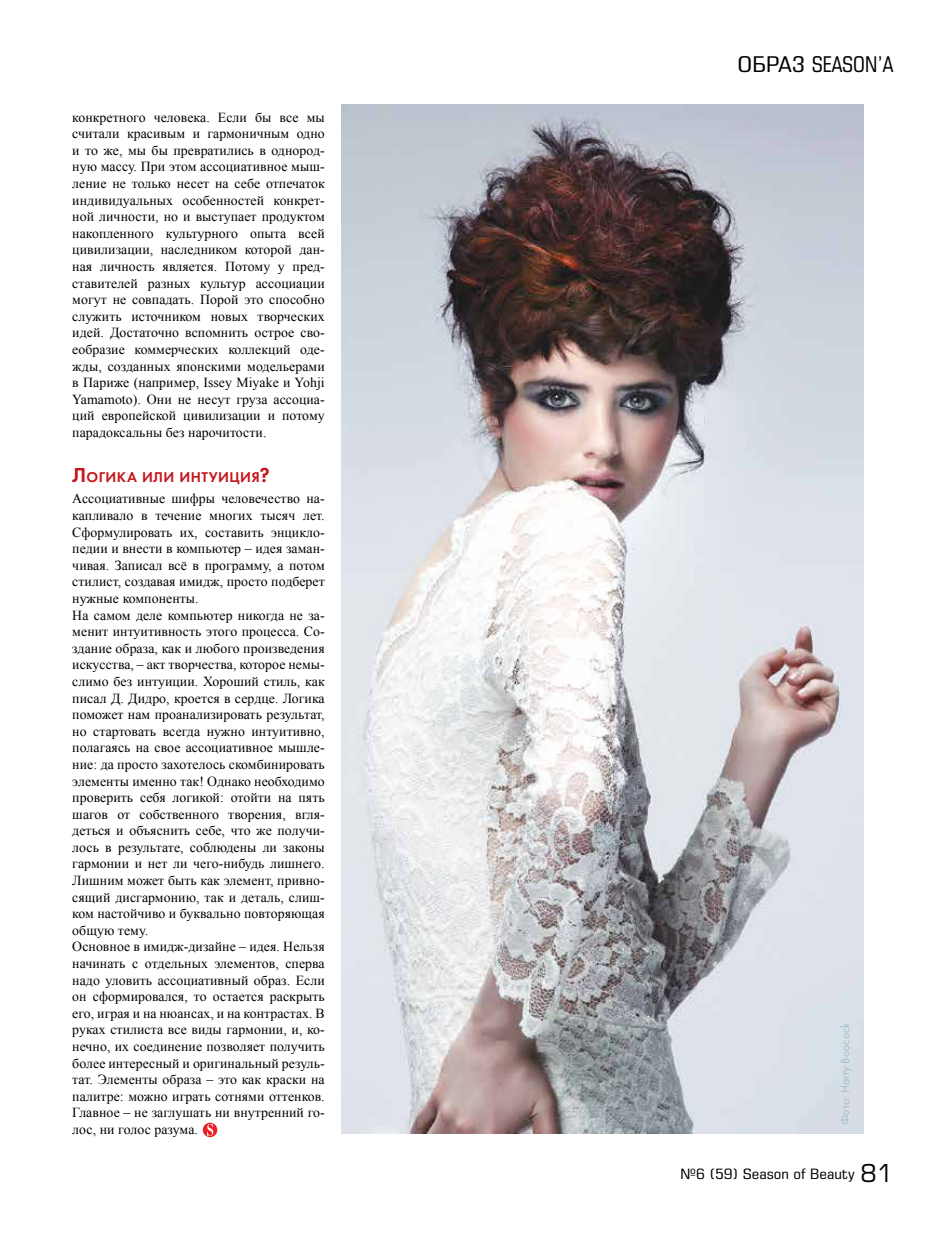
<style>
.page{position:relative;width:936px;height:1234px;background:#fff}
.page>*{position:absolute;margin:0;border:0;box-sizing:border-box;transform-origin:0 0}
.t1{font:21px "Europe Cond";color:#000;scale:1.25 1}
.t2{font:14.7px "Futura Demi C";letter-spacing:.025em;color:#c4161c}
.t3{font:13.8px/16.6px "Times New Roman";letter-spacing:.005em;color:#000;text-align:justify}
.t4{font:13.8px "Europe Cond";color:#000;scale:1.25 1}
.t5{font:12px "Futura Book C";color:#a4bdca}
.s1{font-size:21px}
.s2{font-family:"Europe";font-size:24px}
</style>
<div class="page">
<img style="left:342px;top:104px;width:521px;height:1029px">
<svg style="left:203px;top:1122px;width:14px;height:14px"></svg>
<svg style="left:207px;top:1123px;width:6px;height:12px"></svg>
<p class="t3" style="left:72px;top:108px;width:254px">конкретного человека. Если бы все мы считали красивым и гармоничным одно и то же, мы бы превратились в однород&shy;ную массу. При этом ассоциативное мыш&shy;ление не только несет на себе отпечаток индивидуальных особенностей конкрет&shy;ной личности, но и выступает продуктом накопленного культурного опыта всей цивилизации, наследником которой дан&shy;ная личность является. Потому у пред&shy;ставителей разных культур ассоциации могут не совпадать. Порой это способно служить источником новых творческих идей. Достаточно вспомнить острое сво&shy;еобразие коммерческих коллекций оде&shy;жды, созданных японскими модельерами в Париже (например, Issey Miyake и Yohji Yamamoto). Они не несут груза ассоциа&shy;ций европейской цивилизации и потому парадоксальны без нарочитости.</p>
<p class="t2" style="left:72px;top:468px;width:199px"><span class="s1">Л</span>огика или интуиция<span class="s1">?</span></p>
<p class="t3" style="left:72px;top:490px;width:254px;text-align:left">Ассоциативные шифры человечество на&shy;капливало в течение многих тысяч лет.<br>Сформулировать их, составить энцикло&shy;педии и внести в компьютер – идея заман&shy;чивая. Записал всё в программу, а потом стилист, создавая имидж, просто подберет нужные компоненты.<br>На самом деле компьютер никогда не за&shy;менит интуитивность этого процесса. Со&shy;здание образа, как и любого произведения искусства, – акт творчества, которое немы&shy;слимо без интуиции. Хороший стиль, как писал Д. Дидро, кроется в сердце. Логика поможет нам проанализировать результат, но стартовать всегда нужно интуитивно, полагаясь на свое ассоциативное мышле&shy;ние: да просто захотелось скомбинировать элементы именно так! Однако необходимо проверить себя логикой: отойти на пять шагов от собственного творения, вгля&shy;деться и объяснить себе, что же получи&shy;лось в результате, соблюдены ли законы гармонии и нет ли чего-нибудь лишнего.<br>Лишним может быть как элемент, привно&shy;сящий дисгармонию, так и деталь, слиш&shy;ком настойчиво и буквально повторяющая общую тему.<br>Основное в имидж-дизайне – идея. Нельзя начинать с отдельных элементов, сперва надо уловить ассоциативный образ. Если он сформировался, то остается раскрыть его, играя и на нюансах, и на контрастах. В руках стилиста все виды гармонии, и, ко&shy;нечно, их соединение позволяет получить более интересный и оригинальный резуль&shy;тат. Элементы образа – это как краски на палитре: можно играть сотнями оттенков.<br>Главное – не заглушать ни внутренний го&shy;лос, ни голос разума.</p>
<h1 class="t1" style="left:737px;top:51px;width:126px">ОБРАЗ SEASON’A</h1>
<p class="t5" style="left:838px;top:1125px;width:104px;rotate:-90deg">Фото: Harry Boocock</p>
<p class="t4" style="left:681px;top:1165px;width:171px">№6 (59) Season of Beauty <span class="s2">81</span></p>
</div>
